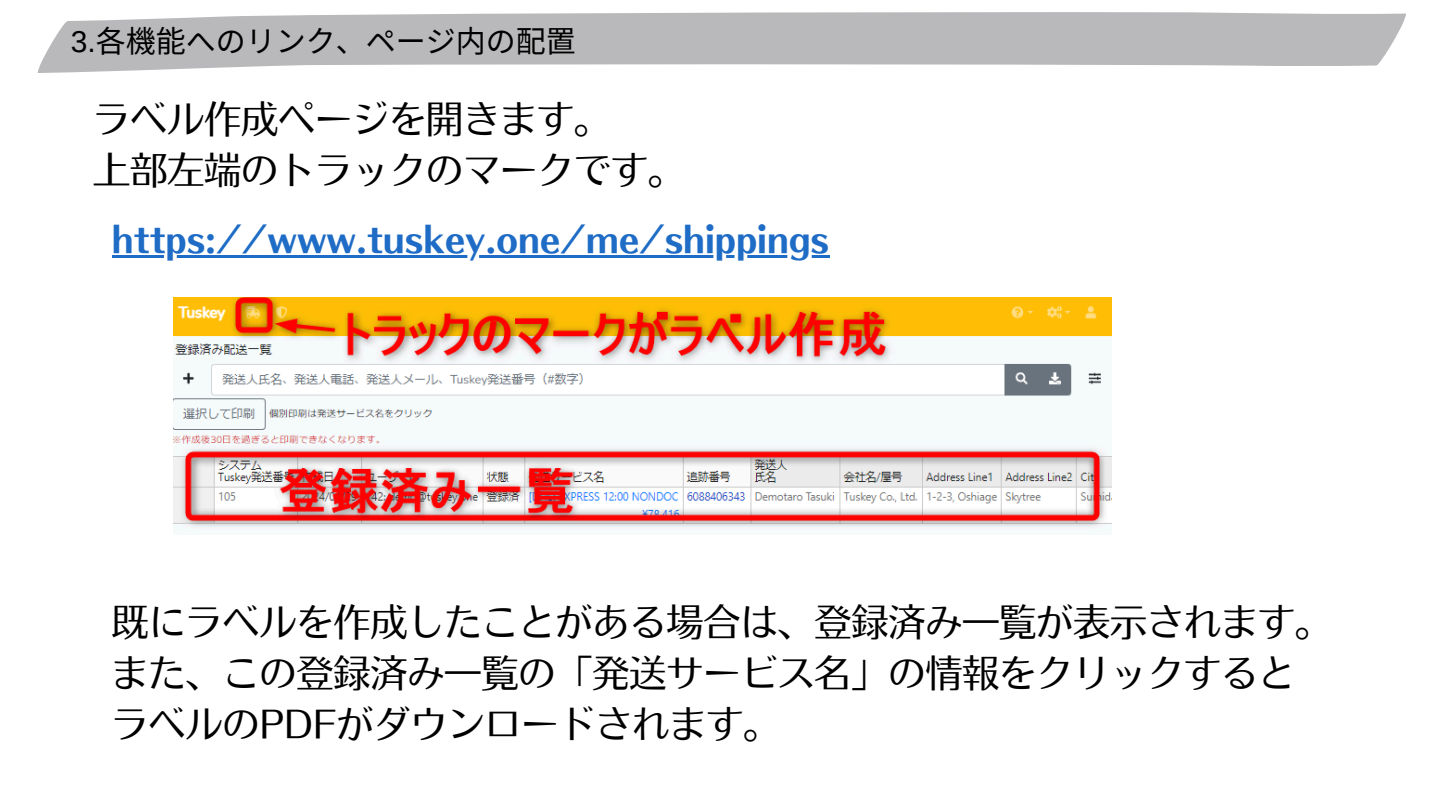
<style>
.page{position:relative;width:1440px;height:810px;background:#fff}
.page>*{position:absolute;margin:0;border:0;box-sizing:border-box;transform-origin:0 0}
.t1{font:37px/51px "Nud Motoya Aporo Std W3";color:#000}
.t2{font:37px "Nud Motoya Aporo Std W5";color:#1e6cc5}
.t3{font:30px "Noto Sans CJ Ksc";color:#000}
.s1{font-family:"Arimo"}
</style>
<div class="page">
<svg style="left:38px;top:12px;width:1368px;height:61px;fill:#b9b9bb"></svg>
<img style="left:173px;top:298px;width:939px;height:230px">
<hr style="left:112px;top:255px;width:717px;height:3px;background:#1e6cc5">
<p class="t3" style="left:71px;top:18px;width:503px"><span class="s1">3.</span>各機能へのリンク、ページ内の配置</p>
<h3 class="t1" style="left:93px;top:93px;width:519px">ラベル作成ページを開きます。</h3>
<p class="t1" style="left:93px;top:144px;width:593px">上部左端のトラックのマークです。</p>
<p class="t2" style="left:112px;top:220px;width:719px">https://www.tuskey.one/me/shippings</p>
<h1 class="t1" style="left:111px;top:597px;width:1222px">既にラベルを作成したことがある場合は、登録済み一覧が表示されます。また、この登録済み一覧の「発送サービス名」の情報をクリックすると</h1>
<p class="t1" style="left:111px;top:699px;width:671px">ラベルのPDFがダウンロードされます。</p>
</div>
